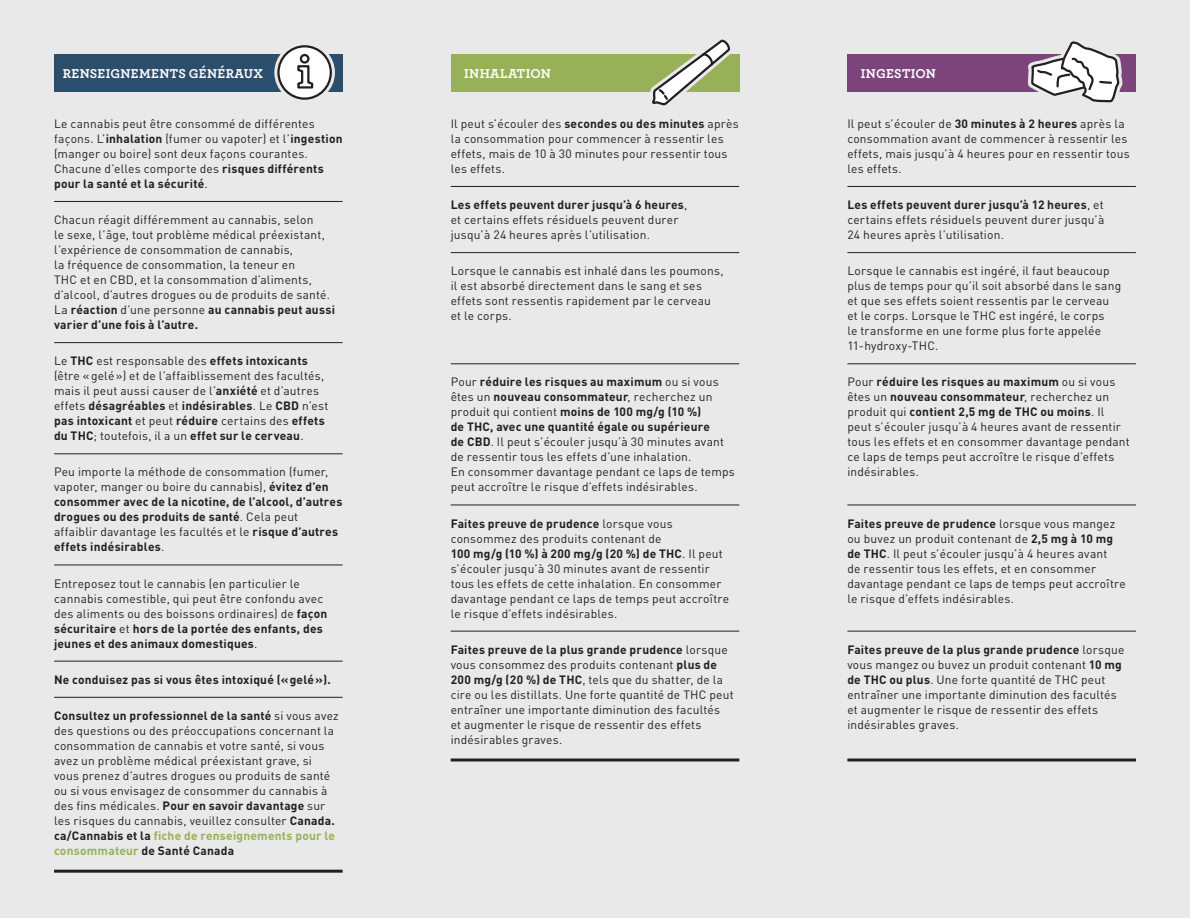
<style>
.page{position:relative;width:1190px;height:918px;background:#fff}
.page>*{position:absolute;margin:0;border:0;box-sizing:border-box;transform-origin:0 0}
.Titles{font:700 13.5px "Archer";letter-spacing:.025em;color:#fff}
.Body{font:12px/15px "DINOT";letter-spacing:.015em;color:#231f20}
.Body-2{font:700 12px "DINOT";letter-spacing:.015em;color:#231f20}
.s1{font-weight:700}
.s2{font-weight:700;color:#98b159}
</style>
<div class="page">
<div style="left:0;top:0;width:1189px;height:918px;background:#e9e9e9"></div>
<div style="left:54px;top:54px;width:288px;height:38px;background:#2c4e6d"></div>
<hr style="left:54px;top:870px;width:288px;height:3px;background:#231f20">
<hr style="left:54px;top:201px;width:288px;height:1px;background:#231f20">
<hr style="left:54px;top:342px;width:288px;height:1px;background:#231f20">
<hr style="left:54px;top:453px;width:288px;height:1px;background:#231f20">
<hr style="left:54px;top:565px;width:288px;height:1px;background:#231f20">
<hr style="left:54px;top:661px;width:288px;height:1px;background:#231f20">
<hr style="left:54px;top:697px;width:288px;height:1px;background:#231f20">
<div style="left:450px;top:54px;width:289px;height:38px;background:#98b159"></div>
<hr style="left:450px;top:759px;width:289px;height:3px;background:#231f20">
<hr style="left:450px;top:186px;width:289px;height:1px;background:#231f20">
<hr style="left:450px;top:252px;width:289px;height:1px;background:#231f20">
<hr style="left:450px;top:363px;width:289px;height:1px;background:#231f20">
<hr style="left:450px;top:505px;width:289px;height:1px;background:#231f20">
<hr style="left:450px;top:631px;width:289px;height:1px;background:#231f20">
<div style="left:847px;top:54px;width:288px;height:38px;background:#7d447c"></div>
<hr style="left:847px;top:759px;width:288px;height:3px;background:#231f20">
<hr style="left:847px;top:186px;width:288px;height:1px;background:#231f20">
<hr style="left:847px;top:252px;width:288px;height:1px;background:#231f20">
<hr style="left:847px;top:363px;width:288px;height:1px;background:#231f20">
<hr style="left:847px;top:505px;width:288px;height:1px;background:#231f20">
<hr style="left:847px;top:631px;width:288px;height:1px;background:#231f20">
<svg style="left:650px;top:39px;width:81px;height:67px"></svg>
<div style="left:274px;top:42px;width:61px;height:61px;border:8px solid #e9e9e9;border-radius:50%"></div>
<svg style="left:278px;top:46px;width:53px;height:53px;background:#e8e7e7"></svg>
<div style="left:277px;top:45px;width:55px;height:55px;border:2px solid #231f20;border-radius:50%"></div>
<svg style="left:296px;top:64px;width:18px;height:26px"></svg>
<div style="left:301px;top:55px;width:7px;height:8px;background:#fff;border-radius:50%"></div>
<div style="left:300px;top:54px;width:9px;height:10px;border:2px solid #231f20;border-radius:50%"></div>
<svg style="left:1028px;top:41px;width:94px;height:62px"></svg>
<p class="Titles" style="left:63px;top:63px;width:202px">RENSEIGNEMENTS GÉNÉRAUX</p>
<p class="Body" style="left:54px;top:115px;width:290px">Le cannabis peut être consommé de différentes façons. L’<span class="s1">inhalation</span> (fumer ou vapoter) et l’<span class="s1">ingestion </span>(manger ou boire) sont deux façons courantes.<br>Chacune d’elles comporte des <span class="s1">risques différents pour la santé et la sécurité</span>.</p>
<p class="Body" style="left:54px;top:211px;width:282px">Chacun réagit différemment au cannabis, selon<br>le sexe, l’âge, tout problème médical préexistant, l’expérience de consommation de cannabis,<br>la fréquence de consommation, la teneur en<br>THC et en CBD, et la consommation d’aliments, d’alcool, d’autres drogues ou de produits de santé.<br>La <span class="s1">réaction</span> d’une personne <span class="s1">au cannabis peut aussi varier d’une fois à l’autre.</span></p>
<p class="Body" style="left:54px;top:352px;width:276px">Le <span class="s1">THC</span> est responsable des <span class="s1">effets intoxicants </span>(être «gelé») et de l’affaiblissement des facultés, mais il peut aussi causer de l’<span class="s1">anxiété</span> et d’autres effets <span class="s1">désagréables</span> et <span class="s1">indésirables</span>. Le <span class="s1">CBD</span> n’est <span class="s1">pas intoxicant</span> et peut <span class="s1">réduire</span> certains des <span class="s1">effets du THC</span>; toutefois, il a un <span class="s1">effet sur le cerveau</span>.</p>
<p class="Body" style="left:54px;top:464px;width:290px">Peu importe la méthode de consommation (fumer, vapoter, manger ou boire du cannabis), <span class="s1">évitez d’en consommer avec de la nicotine, de l’alcool, d’autres drogues ou des produits de santé</span>. Cela peut affaiblir davantage les facultés et le <span class="s1">risque d’autres effets indésirables</span>.</p>
<p class="Body" style="left:54px;top:575px;width:275px">Entreposez tout le cannabis (en particulier le cannabis comestible, qui peut être confondu avec des aliments ou des boissons ordinaires) de <span class="s1">façon sécuritaire</span> et <span class="s1">hors de la portée des enfants, des jeunes et des animaux domestiques</span>.</p>
<p class="Body-2" style="left:54px;top:670px;width:278px">Ne conduisez pas si vous êtes intoxiqué («gelé»).</p>
<p class="Body" style="left:54px;top:707px;width:286px"><span class="s1">Consultez un professionnel de la santé</span> si vous avez des questions ou des préoccupations concernant la consommation de cannabis et votre santé, si vous avez un problème médical préexistant grave, si vous prenez d’autres drogues ou produits de santé ou si vous envisagez de consommer du cannabis à des fins médicales. <span class="s1">Pour en savoir davantage</span> sur les risques du cannabis, veuillez consulter <span class="s1">Canada. ca/Cannabis et la</span> <span class="s2">fiche de renseignements pour le consommateur</span> <span class="s1">de Santé Canada</span></p>
<p class="Titles" style="left:464px;top:63px;width:88px">INHALATION</p>
<p class="Body" style="left:450px;top:115px;width:289px">Il peut s’écouler des <span class="s1">secondes ou des minutes</span> après la consommation pour commencer à ressentir les effets, mais de 10 à 30 minutes pour ressentir tous les effets.</p>
<p class="Body" style="left:450px;top:196px;width:238px"><span class="s1">Les effets peuvent durer jusqu’à 6 heures</span>, et certains effets résiduels peuvent durer jusqu’à 24 heures après l’utilisation.</p>
<p class="Body" style="left:450px;top:262px;width:274px">Lorsque le cannabis est inhalé dans les poumons, il est absorbé directement dans le sang et ses effets sont ressentis rapidement par le cerveau et le corps.</p>
<p class="Body" style="left:450px;top:374px;width:285px">Pour <span class="s1">réduire les risques au maximum</span> ou si vous êtes un <span class="s1">nouveau consommateur</span>, recherchez un produit qui contient <span class="s1">moins de 100 mg/g (10 %)<br>de THC, avec une quantité égale ou supérieure<br>de CBD</span>. Il peut s’écouler jusqu’à 30 minutes avant de ressentir tous les effets d’une inhalation.<br>En consommer davantage pendant ce laps de temps peut accroître le risque d’effets indésirables.</p>
<p class="Body" style="left:450px;top:515px;width:280px"><span class="s1">Faites preuve de prudence</span> lorsque vous consommez des produits contenant de<br><span class="s1">100 mg/g (10 %) à 200 mg/g (20 %) de THC</span>. Il peut s’écouler jusqu’à 30 minutes avant de ressentir tous les effets de cette inhalation. En consommer davantage pendant ce laps de temps peut accroître le risque d’effets indésirables.</p>
<p class="Body" style="left:450px;top:641px;width:284px"><span class="s1">Faites preuve de la plus grande prudence</span> lorsque vous consommez des produits contenant <span class="s1">plus de 200 mg/g (20 %) de THC</span>, tels que du shatter, de la cire ou les distillats. Une forte quantité de THC peut entraîner une importante diminution des facultés<br>et augmenter le risque de ressentir des effets indésirables graves.</p>
<p class="Titles" style="left:860px;top:63px;width:77px">INGESTION</p>
<p class="Body" style="left:847px;top:115px;width:284px">Il peut s’écouler de <span class="s1">30 minutes à 2 heures</span> après la consommation avant de commencer à ressentir les effets, mais jusqu’à 4 heures pour en ressentir tous les effets.</p>
<p class="Body" style="left:847px;top:196px;width:258px;text-align:justify"><span class="s1">Les effets peuvent durer jusqu’à 12 heures</span>, et certains effets résiduels peuvent durer jusqu’à 24 heures après l’utilisation.</p>
<p class="Body" style="left:847px;top:262px;width:275px">Lorsque le cannabis est ingéré, il faut beaucoup plus de temps pour qu’il soit absorbé dans le sang et que ses effets soient ressentis par le cerveau et le corps. Lorsque le THC est ingéré, le corps<br>le transforme en une forme plus forte appelée 11-hydroxy-THC.</p>
<p class="Body" style="left:847px;top:374px;width:284px">Pour <span class="s1">réduire les risques au maximum</span> ou si vous êtes un <span class="s1">nouveau consommateur</span>, recherchez un produit qui <span class="s1">contient 2,5 mg de THC ou moins</span>. Il peut s’écouler jusqu’à 4 heures avant de ressentir tous les effets et en consommer davantage pendant ce laps de temps peut accroître le risque d’effets indésirables.</p>
<p class="Body" style="left:847px;top:515px;width:280px"><span class="s1">Faites preuve de prudence</span> lorsque vous mangez ou buvez un produit contenant de <span class="s1">2,5 mg à 10 mg de THC</span>. Il peut s’écouler jusqu’à 4 heures avant<br>de ressentir tous les effets, et en consommer davantage pendant ce laps de temps peut accroître le risque d’effets indésirables.</p>
<p class="Body" style="left:847px;top:641px;width:279px"><span class="s1">Faites preuve de la plus grande prudence</span> lorsque vous mangez ou buvez un produit contenant <span class="s1">10 mg de THC ou plus</span>. Une forte quantité de THC peut entraîner une importante diminution des facultés et augmenter le risque de ressentir des effets indésirables graves.</p>
</div>
